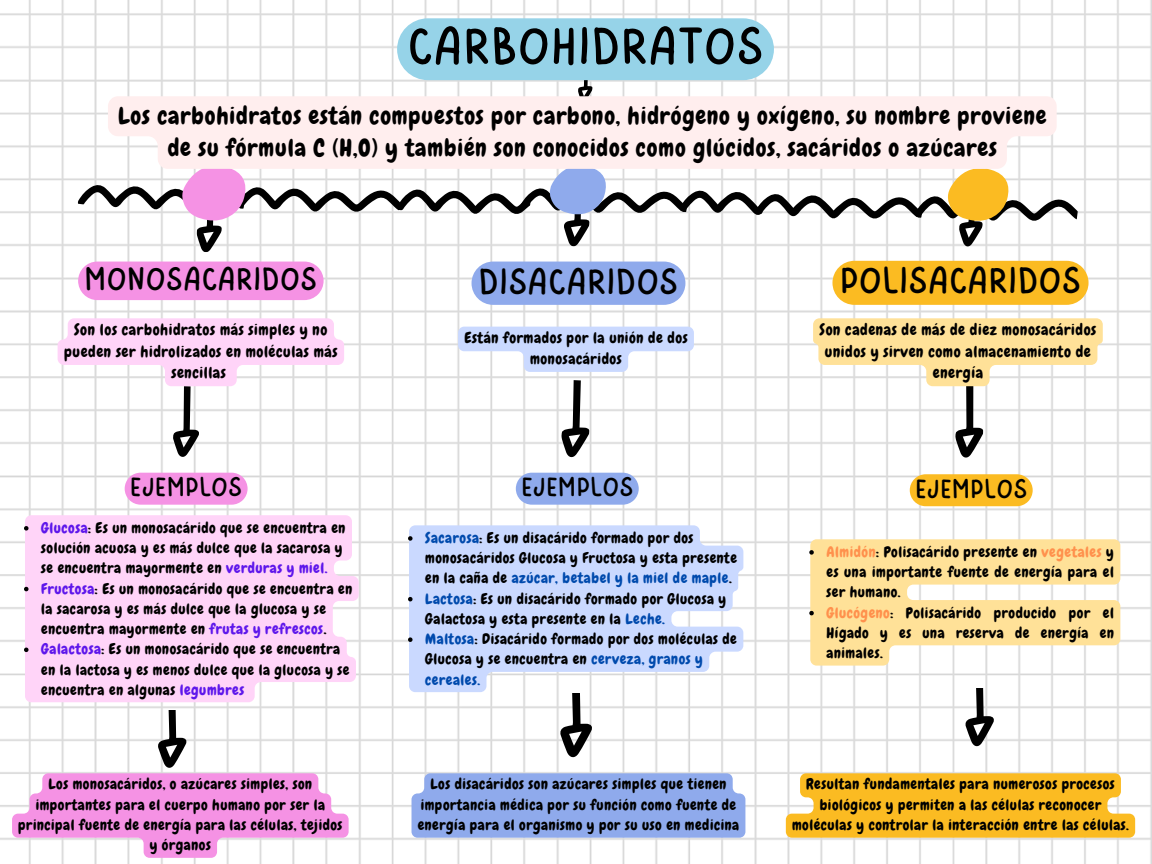
<style>
.page{position:relative;width:1152px;height:864px;background:#fff}
.page>*{position:absolute;margin:0;border:0;box-sizing:border-box;transform-origin:0 0}
.t1{font:52.5px "FEELFREE Regular";color:#000}
.t2{font:37.2px "FEELFREE Regular";color:#000}
.t3{font:36.6px "FEELFREE Regular";color:#000}
.t4{font:32.55px "FEELFREE Regular";letter-spacing:.1em;color:#000}
.t5{font:27px "FEELFREE Regular";letter-spacing:.125em;color:#000}
.t6{font:24px/32.7px "Chewy";letter-spacing:.035em;color:#000;text-align:center}
.t7{font:15.6px/21.3px "Chewy";letter-spacing:.035em;color:#000;text-align:center}
.t8{font:15.15px/20.7px "Chewy";letter-spacing:.035em;color:#000;text-align:center}
.t9{font:14.85px/20.1px "Chewy";letter-spacing:.035em;color:#000;text-align:center}
.t10{font:14.7px/20.2px "Chewy";letter-spacing:.035em;color:#000}
.s1{color:#5e17eb}
.s2{color:#004aad}
.s3{color:#ff914d}
</style>
<div class="page">
<img style="left:0;top:0;width:1152px;height:864px">
<svg style="left:910px;top:474px;width:123px;height:32px;background:#fabe2f"></svg>
<svg style="left:809px;top:539px;width:311px;height:127px"></svg>
<svg style="left:77px;top:165px;width:1003px;height:88px"></svg>
<svg style="left:560px;top:380px;width:32px;height:79px"></svg>
<svg style="left:516px;top:473px;width:123px;height:32px;background:#95afec"></svg>
<svg style="left:409px;top:525px;width:334px;height:167px;background:#d1ddfe"></svg>
<svg style="left:408px;top:536px;width:5px;height:5px"></svg>
<svg style="left:408px;top:597px;width:5px;height:4px"></svg>
<svg style="left:408px;top:637px;width:5px;height:5px"></svg>
<div style="left:412px;top:773px;width:333px;height:65px;background:#8faaec"></div>
<svg style="left:560px;top:693px;width:32px;height:64px"></svg>
<svg style="left:966px;top:689px;width:28px;height:58px"></svg>
<div style="left:78px;top:262px;width:246px;height:38px;background:#f592e4"></div>
<svg style="left:58px;top:318px;width:286px;height:140px"></svg>
<div style="left:472px;top:262px;width:213px;height:43px;background:#8faaec"></div>
<svg style="left:458px;top:327px;width:236px;height:45px"></svg>
<div style="left:832px;top:261px;width:257px;height:44px;background:#fbbb22"></div>
<svg style="left:813px;top:318px;width:290px;height:141px"></svg>
<svg style="left:578px;top:80px;width:16px;height:16px"></svg>
<div style="left:397px;top:18px;width:377px;height:62px;background:#96d3e8;border-radius:31px"></div>
<svg style="left:125px;top:473px;width:123px;height:32px;background:#f598e5"></svg>
<svg style="left:25px;top:515px;width:334px;height:187px;background:#fed6f8"></svg>
<svg style="left:24px;top:526px;width:5px;height:5px"></svg>
<svg style="left:24px;top:587px;width:5px;height:4px"></svg>
<svg style="left:24px;top:648px;width:5px;height:4px"></svg>
<svg style="left:12px;top:710px;width:337px;height:148px"></svg>
<svg style="left:786px;top:773px;width:349px;height:65px;background:#fabf32"></svg>
<div style="left:108px;top:96px;width:949px;height:73px;background:#fee"></div>
<p class="t1" style="left:409px;top:22px;width:353px">CARBOHIDRATOS</p>
<p class="t6" style="left:118px;top:99px;width:930px">Los carbohidratos están compuestos por carbono, hidrógeno y oxígeno, su nombre proviene de su fórmula C (H,O) y también son conocidos como glúcidos, sacáridos o azúcares</p>
<p class="t4" style="left:86px;top:264px;width:231px">MONOSACÁRIDOS</p>
<p class="t7" style="left:64px;top:319px;width:275px">Son los carbohidratos más simples y no pueden ser hidrolizados en moléculas más sencillas</p>
<p class="t5" style="left:131px;top:475px;width:111px">EJEMPLOS</p>
<h3 class="t10" style="left:41px;top:518px;width:306px"><span class="s1">Glucosa</span>: Es un monosacárido que se encuentra en solución acuosa y es más dulce que la sacarosa y se encuentra mayormente en <span class="s1">verduras y miel.</span></h3>
<h2 class="t10" style="left:41px;top:578px;width:313px"><span class="s1">Fructosa</span>: Es un monosacárido que se encuentra en la sacarosa y es más dulce que la glucosa y se encuentra mayormente en <span class="s1">frutas y refrescos</span>.</h2>
<h2 class="t10" style="left:41px;top:639px;width:310px"><span class="s1">Galactosa</span>: Es un monosacárido que se encuentra en la lactosa y es menos dulce que la glucosa y se encuentra en algunas <span class="s1">legumbres</span></h2>
<p class="t3" style="left:480px;top:265px;width:198px">DISACÁRIDOS</p>
<p class="t8" style="left:464px;top:328px;width:225px">Están formados por la unión de dos monosacáridos</p>
<p class="t5" style="left:522px;top:475px;width:111px">EJEMPLOS</p>
<p class="t10" style="left:425px;top:528px;width:313px"><span class="s2">Sacarosa</span>: Es un disacárido formado por dos monosacáridos Glucosa y Fructosa y esta presente en la caña de <span class="s2">azúcar, betabel y la miel de maple</span>.</p>
<p class="t10" style="left:425px;top:589px;width:302px"><span class="s2">Lactosa</span>: Es un disacárido formado por Glucosa y<br>Galactosa y esta presente en la <span class="s2">Leche.</span></p>
<p class="t10" style="left:425px;top:629px;width:313px"><span class="s2">Maltosa</span>: Disacárido formado por dos moléculas de<br>Glucosa y se encuentra en <span class="s2">cerveza, granos y cereales.</span></p>
<p class="t2" style="left:841px;top:264px;width:240px">POLISACÁRIDOS</p>
<p class="t7" style="left:820px;top:319px;width:278px">Son cadenas de más de diez monosacáridos unidos y sirven como almacenamiento de energía</p>
<h1 class="t5" style="left:916px;top:477px;width:111px">EJEMPLOS</h1>
<p class="t10" style="left:827px;top:542px;width:289px;text-align:justify"><span class="s3">Almidón</span>: Polisacárido presente en <span class="s3">vegetales</span> y es una importante fuente de energía para el ser humano.</p>
<h5 class="t10" style="left:827px;top:603px;width:289px;text-align:justify"><span class="s3">Glucógeno</span>: Polisacárido producido por el Hígado y es una reserva de energía en animales.</h5>
<p class="t9" style="left:18px;top:774px;width:326px">Los monosacáridos, o azúcares simples, son importantes para el cuerpo humano por ser la principal fuente de energía para las células, tejidos y órganos</p>
<p class="t9" style="left:792px;top:774px;width:338px">Resultan fundamentales para numerosos procesos biológicos y permiten a las células reconocer moléculas y controlar la interacción entre las células.</p>
<p class="t9" style="left:418px;top:774px;width:323px">Los disacáridos son azúcares simples que tienen importancia médica por su función como fuente de energía para el organismo y por su uso en medicina</p>
</div>
